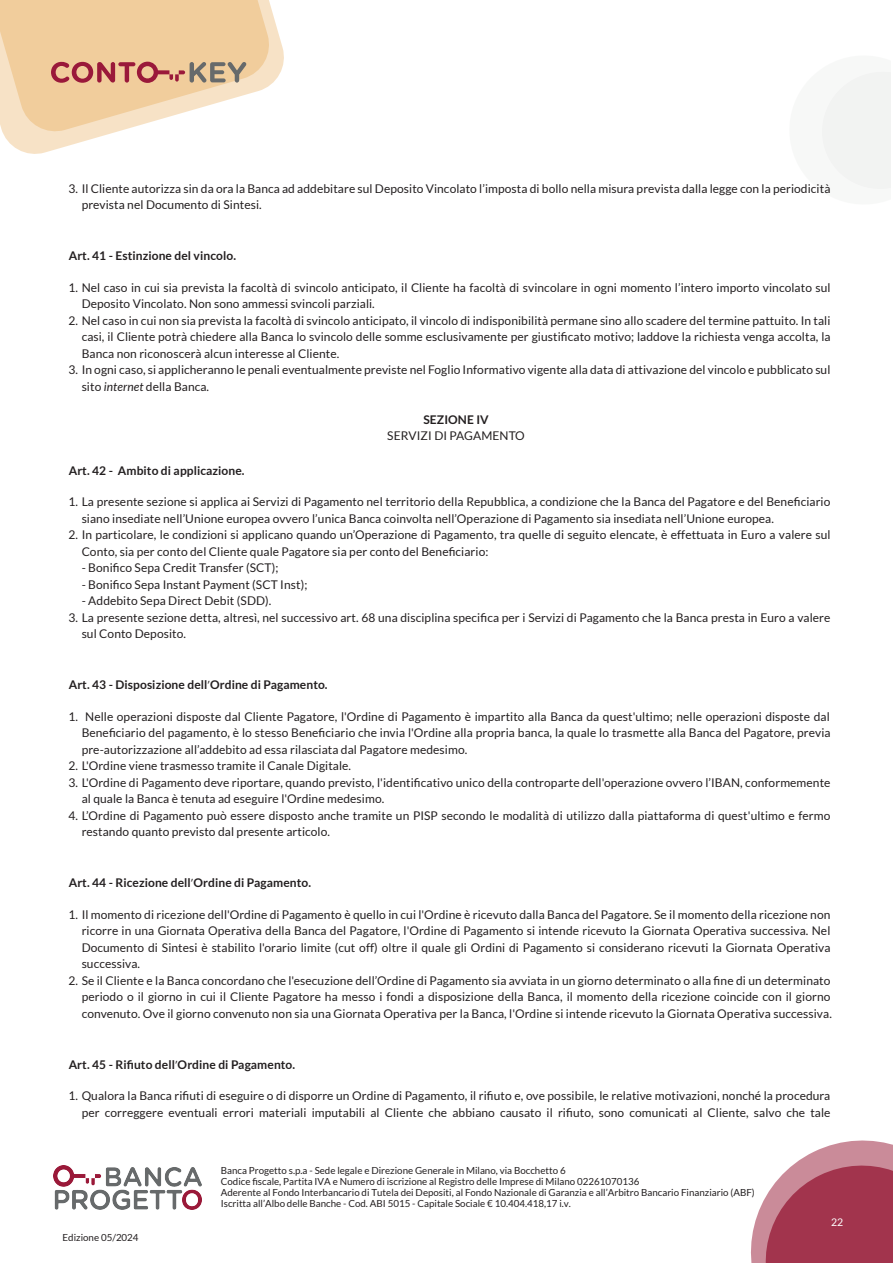
<style>
.page{position:relative;width:893px;height:1263px;background:#fff}
.page>*{position:absolute;margin:0;border:0;box-sizing:border-box;transform-origin:0 0}
.t1{font:12px/16.5px "Lato";letter-spacing:.005em;color:#231f20}
.t2{font:700 12px "Lato";letter-spacing:.005em;color:#231f20}
.t3{font:10.5px "Lato";color:#fff}
.t4{font:9.75px/10.8px "Lato";color:#231f20}
.t5{font:9.75px "Lato";color:#231f20}
.s1{font-style:italic}
.s2{font-family:"Myriad Pro";font-weight:400}
</style>
<div class="page">
<svg style="left:751px;top:1140px;width:142px;height:123px"></svg>
<div style="left:822px;top:72px;width:69px;height:117px;background:#f2f3f2"></div>
<svg style="left:0;top:0;width:284px;height:154px"></svg>
<img style="left:53px;top:1165px;width:148px;height:44px">
<p class="t1" style="left:82px;top:180px;width:750px;text-indent:-13px">3. Il Cliente autorizza sin da ora la Banca ad addebitare sul Deposito Vincolato l’imposta di bollo nella misura prevista dalla legge con la periodicità prevista nel Documento di Sintesi.</p>
<p class="t2" style="left:69px;top:248px;width:169px">Art. 41 - Estinzione del vincolo.</p>
<p class="t1" style="left:82px;top:279px;width:750px;text-indent:-13px">1. Nel caso in cui sia prevista la facoltà di svincolo anticipato, il Cliente ha facoltà di svincolare in ogni momento l’intero importo vincolato sul<br>Deposito Vincolato. Non sono ammessi svincoli parziali.</p>
<p class="t1" style="left:82px;top:312px;width:750px;text-align:justify;text-indent:-13px">2. Nel caso in cui non sia prevista la facoltà di svincolo anticipato, il vincolo di indisponibilità permane sino allo scadere del termine pattuito. In tali casi, il Cliente potrà chiedere alla Banca lo svincolo delle somme esclusivamente per giustificato motivo; laddove la richiesta venga accolta, la Banca non riconoscerà alcun interesse al Cliente.</p>
<p class="t1" style="left:82px;top:361px;width:750px;text-indent:-13px">3. In ogni caso, si applicheranno le penali eventualmente previste nel Foglio Informativo vigente alla data di attivazione del vincolo e pubblicato sul sito <span class="s1">internet</span> della Banca.</p>
<p class="t2" style="left:423px;top:412px;width:67px">SEZIONE IV</p>
<p class="t1" style="left:387px;top:427px;width:139px">SERVIZI DI PAGAMENTO</p>
<p class="t2" style="left:69px;top:463px;width:177px">Art. 42 - Ambito di applicazione.</p>
<p class="t1" style="left:82px;top:493px;width:750px;text-indent:-13px">1. La presente sezione si applica ai Servizi di Pagamento nel territorio della Repubblica, a condizione che la Banca del Pagatore e del Beneficiario siano insediate nell’Unione europea ovvero l’unica Banca coinvolta nell’Operazione di Pagamento sia insediata nell’Unione europea.</p>
<p class="t1" style="left:82px;top:526px;width:750px;text-indent:-13px">2. In particolare, le condizioni si applicano quando un’Operazione di Pagamento, tra quelle di seguito elencate, è effettuata in Euro a valere sul<br>Conto, sia per conto del Cliente quale Pagatore sia per conto del Beneficiario:</p>
<p class="t1" style="left:82px;top:559px;width:198px">- Bonifico Sepa Credit Transfer (SCT);</p>
<p class="t1" style="left:82px;top:576px;width:227px">- Bonifico Sepa Instant Payment (SCT Inst);</p>
<p class="t1" style="left:82px;top:592px;width:191px">- Addebito Sepa Direct Debit (SDD).</p>
<p class="t1" style="left:82px;top:609px;width:750px;text-indent:-13px">3. La presente sezione detta, altresì, nel successivo art. 68 una disciplina specifica per i Servizi di Pagamento che la Banca presta in Euro a valere sul Conto Deposito.</p>
<p class="t2" style="left:69px;top:677px;width:260px">Art. 43 - Disposizione dell<span class="s2">’</span>Ordine di Pagamento.</p>
<p class="t1" style="left:82px;top:708px;width:750px;text-align:justify">Nelle operazioni disposte dal Cliente Pagatore, l'Ordine di Pagamento è impartito alla Banca da quest'ultimo; nelle operazioni disposte dal Beneficiario del pagamento, è lo stesso Beneficiario che invia l'Ordine alla propria banca, la quale lo trasmette alla Banca del Pagatore, previa pre-autorizzazione all’addebito ad essa rilasciata dal Pagatore medesimo.</p>
<p class="t1" style="left:68px;top:757px;width:284px">2. L'Ordine viene trasmesso tramite il Canale Digitale.</p>
<p class="t1" style="left:82px;top:774px;width:750px;text-indent:-13px">3. L'Ordine di Pagamento deve riportare, quando previsto, l'identificativo unico della controparte dell'operazione ovvero l’IBAN, conformemente al quale la Banca è tenuta ad eseguire l'Ordine medesimo.</p>
<p class="t1" style="left:82px;top:807px;width:750px;text-indent:-13px">4. L’Ordine di Pagamento può essere disposto anche tramite un PISP secondo le modalità di utilizzo dalla piattaforma di quest'ultimo e fermo restando quanto previsto dal presente articolo.</p>
<p class="t1" style="left:68px;top:708px;width:11px">1.</p>
<p class="t2" style="left:69px;top:875px;width:244px">Art. 44 - Ricezione dell<span class="s2">’</span>Ordine di Pagamento.</p>
<p class="t1" style="left:82px;top:906px;width:750px;text-align:justify;text-indent:-13px">1. Il momento di ricezione dell'Ordine di Pagamento è quello in cui l'Ordine è ricevuto dalla Banca del Pagatore. Se il momento della ricezione non ricorre in una Giornata Operativa della Banca del Pagatore, l'Ordine di Pagamento si intende ricevuto la Giornata Operativa successiva. Nel Documento di Sintesi è stabilito l'orario limite (cut off) oltre il quale gli Ordini di Pagamento si considerano ricevuti la Giornata Operativa successiva.</p>
<p class="t1" style="left:82px;top:972px;width:752px;text-indent:-13px">2. Se il Cliente e la Banca concordano che l'esecuzione dell’Ordine di Pagamento sia avviata in un giorno determinato o alla fine di un determinato periodo o il giorno in cui il Cliente Pagatore ha messo i fondi a disposizione della Banca, il momento della ricezione coincide con il giorno convenuto. Ove il giorno convenuto non sia una Giornata Operativa per la Banca, l'Ordine si intende ricevuto la Giornata Operativa successiva.</p>
<p class="t2" style="left:69px;top:1057px;width:228px">Art. 45 - Rifiuto dell<span class="s2">’</span>Ordine di Pagamento.</p>
<p class="t1" style="left:68px;top:1087px;width:764px;text-align:right">1. Qualora la Banca rifiuti di eseguire o di disporre un Ordine di Pagamento, il rifiuto e, ove possibile, le relative motivazioni, nonché la procedura per correggere eventuali errori materiali imputabili al Cliente che abbiano causato il rifiuto, sono comunicati al Cliente, salvo che tale</p>
<p class="t5" style="left:63px;top:1231px;width:78px">Edizione 05/2024</p>
<p class="t4" style="left:221px;top:1165px;width:536px">Banca Progetto s.p.a - Sede legale e Direzione Generale in Milano, via Bocchetto 6<br>Codice fiscale, Partita IVA e Numero di iscrizione al Registro delle Imprese di Milano 02261070136<br>Aderente al Fondo Interbancario di Tutela dei Depositi, al Fondo Nazionale di Garanzia e all’Arbitro Bancario Finanziario (ABF)<br>Iscritta all’Albo delle Banche - Cod. ABI 5015 - Capitale Sociale € 10.404.418,17 i.v.</p>
<p class="t3" style="left:831px;top:1216px;width:14px">22</p>
</div>
